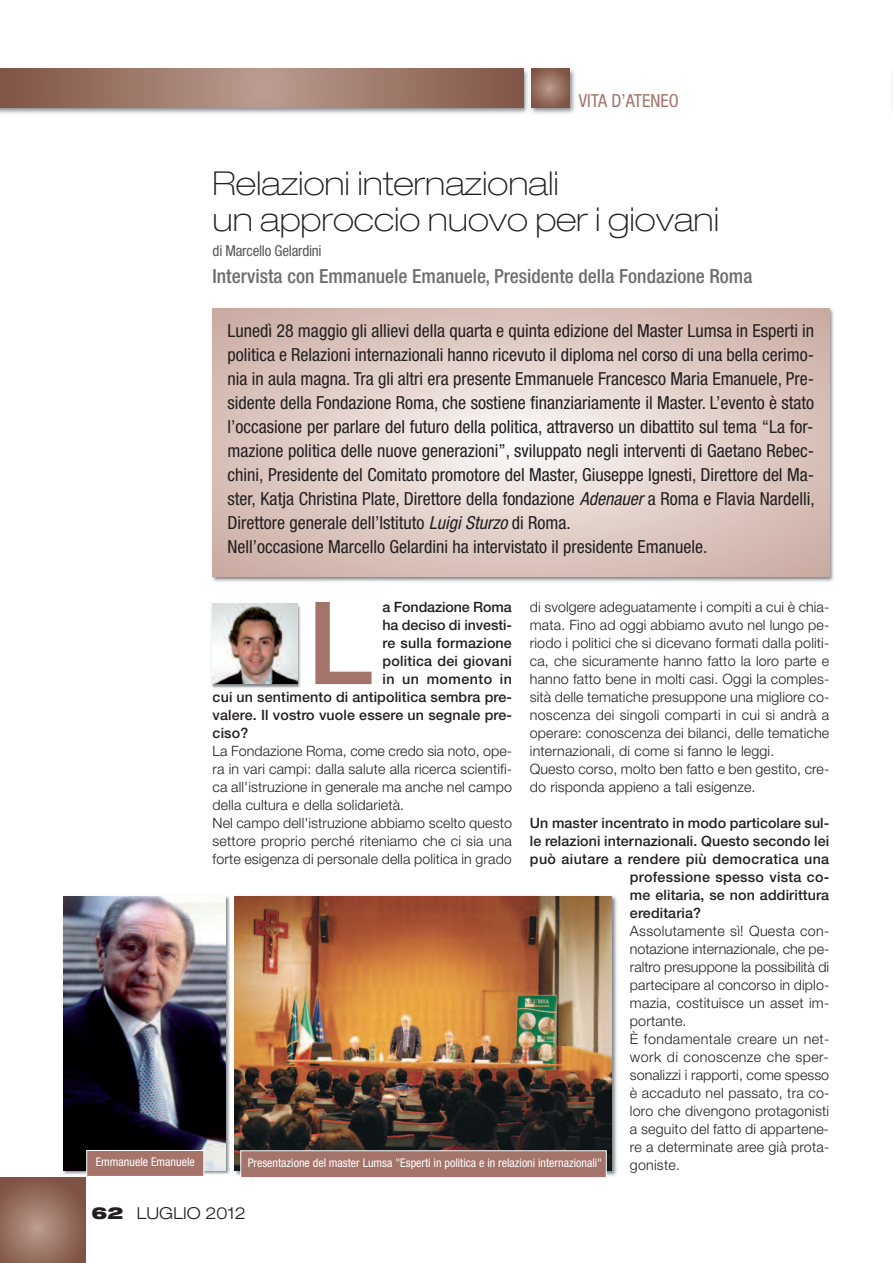
<style>
.page{position:relative;width:893px;height:1263px;background:#fff}
.page>*{position:absolute;margin:0;border:0;box-sizing:border-box;transform-origin:0 0}
.t1{font:500 115.05px "Helvetica Neue LT Pro";color:#a4746b}
.t2{font:100 expanded 33px/36px "Helvetica Neue LT Pro";color:#231f20}
.t3{font:500 condensed 19.5px "Helvetica Neue LT Pro";color:#6c6d70}
.t4{font:condensed 18px/24px "Helvetica Neue LT Pro";color:#231f20}
.t5{font:condensed 18px "Helvetica Neue LT Std";color:#a4746b}
.t6{font:300 expanded 16.5px "Helvetica Neue LT Pro";color:#231f20}
.t7{font:condensed 15px "Helvetica Neue LT Pro";letter-spacing:-.015em;color:#57585a}
.t8{font:300 14.25px/18px "Helvetica Neue LT Pro";letter-spacing:.01em;color:#231f20}
.t9{font:500 14.25px "Helvetica Neue LT Pro";letter-spacing:.01em;color:#231f20}
.t10{font:500 14.25px "Helvetica Neue LT Pro";letter-spacing:.03em;color:#231f20}
.t11{font:500 14.25px "Helvetica Neue LT Pro";letter-spacing:.035em;color:#231f20}
.t12{font:condensed 12px "Helvetica Neue LT Pro";color:#fff}
.s1{font-style:italic}
.s2{font-weight:900}
</style>
<div class="page">
<img style="left:892px;top:73px;width:1px;height:34px">
<img style="left:0;top:68px;width:575px;height:46px">
<svg style="left:0;top:69px;width:523px;height:38px;background:#9d786a"></svg>
<svg style="left:531px;top:69px;width:38px;height:38px"></svg>
<svg style="left:0;top:1178px;width:85px;height:85px;background:#946c5e"></svg>
<img style="left:211px;top:603px;width:90px;height:85px">
<img style="left:213px;top:604px;width:85px;height:79px">
<img style="left:59px;top:895px;width:558px;height:285px">
<svg style="left:59px;top:1178px;width:26px;height:1px"></svg>
<img style="left:64px;top:896px;width:161px;height:274px">
<div style="left:87px;top:1151px;width:116px;height:25px;background:#a4746b"></div>
<div style="left:86px;top:1150px;width:118px;height:27px;border:1px solid #fff"></div>
<img style="left:230px;top:895px;width:4px;height:284px">
<img style="left:235px;top:896px;width:377px;height:274px">
<div style="left:241px;top:1151px;width:365px;height:26px;background:#a4746b"></div>
<div style="left:240px;top:1150px;width:367px;height:28px;border:1px solid #fff"></div>
<img style="left:212px;top:308px;width:622px;height:274px">
<svg style="left:213px;top:309px;width:616px;height:267px;background:#dfccc5"></svg>
<p class="t5" style="left:579px;top:95px;width:102px">VITA D’ATENEO</p>
<h2 class="t2" style="left:213px;top:168px;width:508px">Relazioni internazionali<br>un approccio nuovo per i giovani</h2>
<p class="t7" style="left:213px;top:245px;width:111px">di Marcello Gelardini</p>
<h3 class="t3" style="left:213px;top:269px;width:541px">Intervista con Emmanuele Emanuele, Presidente della Fondazione Roma</h3>
<p class="t4" style="left:228px;top:320px;width:589px">Lunedì 28 maggio gli allievi della quarta e quinta edizione del Master Lumsa in Esperti in politica e Relazioni internazionali hanno ricevuto il diploma nel corso di una bella cerimo&shy;nia in aula magna. Tra gli altri era presente Emmanuele Francesco Maria Emanuele, Pre&shy;sidente della Fondazione Roma, che sostiene finanziariamente il Master. L’evento è stato l’occasione per parlare del futuro della politica, attraverso un dibattito sul tema “La for&shy;mazione politica delle nuove generazioni”, sviluppato negli interventi di Gaetano Rebec&shy;chini, Presidente del Comitato promotore del Master, Giuseppe Ignesti, Direttore del Ma&shy;ster, Katja Christina Plate, Direttore della fondazione <span class="s1">Adenauer</span>a Roma e Flavia Nardelli, Direttore generale dell’Istituto <span class="s1">LuigiSturzo</span>di Roma.<br>Nell’occasione Marcello Gelardini ha intervistato il presidente Emanuele.</p>
<p class="t8" style="left:530px;top:599px;width:301px">di svolgere adeguatamente i compiti a cui è chia&shy;mata. Fino ad oggi abbiamo avuto nel lungo pe&shy;riodo i politici che si dicevano formati dalla politi&shy;ca, che sicuramente hanno fatto la loro parte e hanno fatto bene in molti casi. Oggi la comples&shy;sità delle tematiche presuppone una migliore co&shy;noscenza dei singoli comparti in cui si andrà a operare: conoscenza dei bilanci, delle tematiche internazionali, di come si fanno le leggi.<br>Questo corso, molto ben fatto e ben gestito, cre&shy;do risponda appieno a tali esigenze.</p>
<p class="t9" style="left:530px;top:818px;width:301px">Un master incentrato in modo particolare sul-</p>
<p class="t9" style="left:530px;top:836px;width:301px">le relazioni internazionali. Questo secondo lei</p>
<p class="t10" style="left:530px;top:854px;width:301px">può aiutare a rendere più democratica una</p>
<p class="t9" style="left:630px;top:872px;width:201px">professione spesso vista co-</p>
<p class="t9" style="left:630px;top:890px;width:201px">me elitaria, se non addirittura</p>
<p class="t9" style="left:630px;top:908px;width:73px">ereditaria?</p>
<p class="t8" style="left:630px;top:923px;width:201px">Assolutamente sì! Questa con&shy;notazione internazionale, che pe&shy;raltro presuppone la possibilità di partecipare al concorso in diplo&shy;mazia, costituisce un asset im&shy;portante.<br>È fondamentale creare un net&shy;work di conoscenze che sper&shy;sonalizzi i rapporti, come spesso è accaduto nel passato, tra co&shy;loro che divengono protagonisti a seguito del fatto di appartene&shy;re a determinate aree già prota&shy;goniste.</p>
<h1 class="t1" style="left:307px;top:602px;width:68px">L</h1>
<p class="t9" style="left:382px;top:602px;width:131px">a Fondazione Roma</p>
<p class="t9" style="left:382px;top:620px;width:131px">ha deciso di investi-</p>
<p class="t9" style="left:382px;top:638px;width:131px">re sulla formazione</p>
<p class="t9" style="left:382px;top:656px;width:131px">politica dei giovani</p>
<p class="t11" style="left:382px;top:674px;width:131px">in un momento in</p>
<p class="t9" style="left:213px;top:692px;width:301px">cui un sentimento di antipolitica sembra pre-</p>
<p class="t9" style="left:213px;top:710px;width:301px">valere. Il vostro vuole essere un segnale pre-</p>
<p class="t9" style="left:213px;top:728px;width:37px">ciso?</p>
<p class="t8" style="left:213px;top:743px;width:301px">La Fondazione Roma, come credo sia noto, ope&shy;ra in vari campi: dalla salute alla ricerca scientifi&shy;ca all'istruzione in generale ma anche nel campo della cultura e della solidarietà.<br>Nel campo dell'istruzione abbiamo scelto questo settore proprio perché riteniamo che ci sia una forte esigenza di personale della politica in grado</p>
<p class="t12" style="left:96px;top:1157px;width:101px">Emmanuele Emanuele</p>
<p class="t12" style="left:248px;top:1158px;width:356px">Presentazione del master Lumsa "Esperti in politica e in relazioni internazionali"</p>
<p class="t6" style="left:91px;top:1207px;width:156px"><span class="s2">62</span> LUGLIO 2012</p>
</div>
